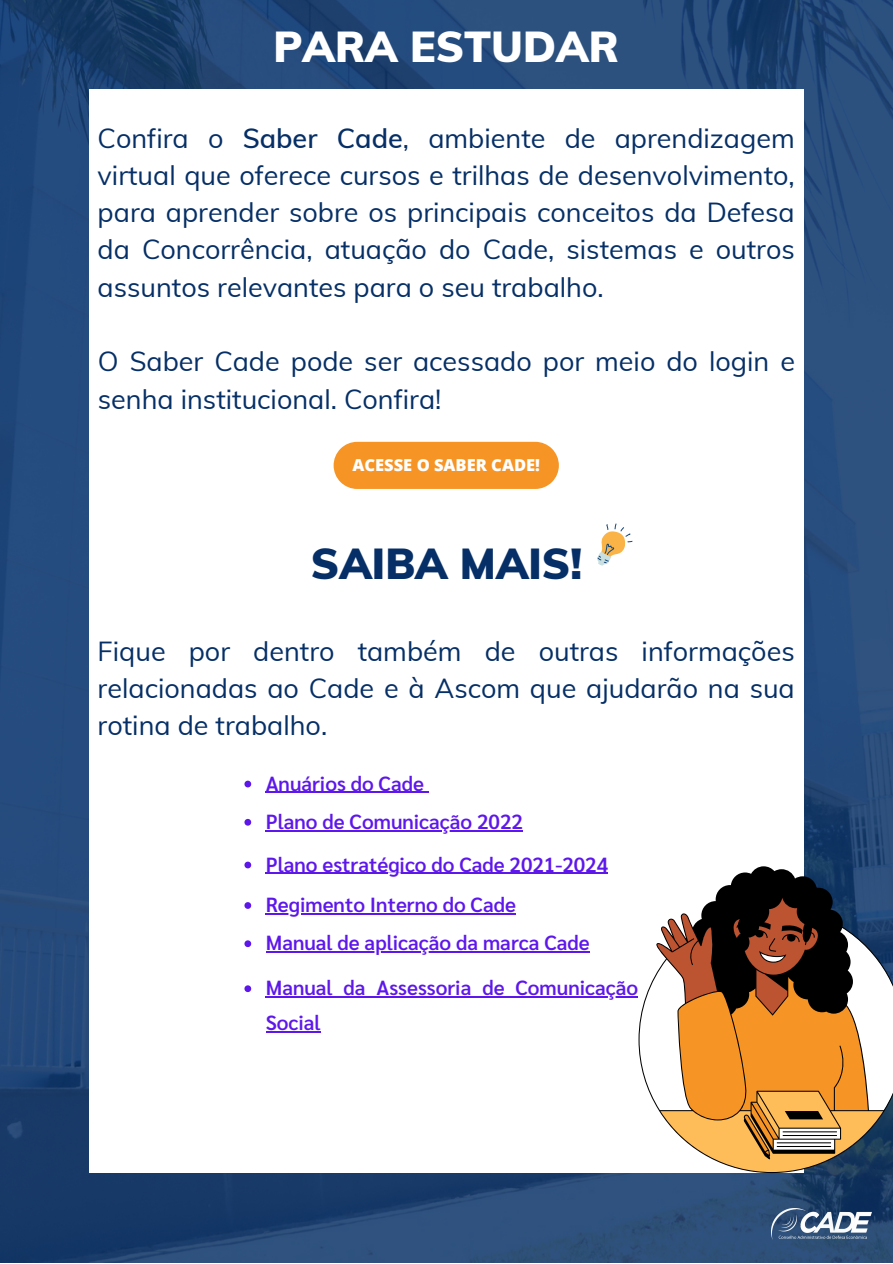
<style>
.page{position:relative;width:893px;height:1264px;background:#fff}
.page>*{position:absolute;margin:0;border:0;box-sizing:border-box;transform-origin:0 0}
.t1{font:900 42.3px "Muli";color:#fff}
.t2{font:900 42.3px "Muli";color:#052f66}
.t3{font:27px/37px "Muli";color:#052f66;text-align:justify}
.t4{font:600 20.4px/34.8px "Sarabun";color:#5e17eb}
.t5{font:800 16.5px "Open Sans";color:#fff}
.s1{font-weight:600}
</style>
<div class="page">
<img style="left:0;top:0;width:892px;height:1262px">
<img style="left:771px;top:1208px;width:100px;height:31px">
<div style="left:89px;top:89px;width:714px;height:1084px;background:#fff"></div>
<svg style="left:597px;top:523px;width:36px;height:43px"></svg>
<svg style="left:638px;top:866px;width:254px;height:306px"></svg>
<svg style="left:244px;top:780px;width:7px;height:7px"></svg>
<hr style="left:266px;top:792px;width:158px;height:1px;background:#5e17eb">
<svg style="left:244px;top:819px;width:7px;height:6px"></svg>
<hr style="left:266px;top:830px;width:257px;height:1px;background:#5e17eb">
<svg style="left:244px;top:861px;width:7px;height:7px"></svg>
<hr style="left:266px;top:872px;width:342px;height:2px;background:#5e17eb">
<svg style="left:244px;top:902px;width:7px;height:6px"></svg>
<hr style="left:266px;top:913px;width:250px;height:1px;background:#5e17eb">
<svg style="left:244px;top:940px;width:7px;height:7px"></svg>
<hr style="left:266px;top:951px;width:323px;height:1px;background:#5e17eb">
<svg style="left:244px;top:985px;width:7px;height:7px"></svg>
<hr style="left:266px;top:996px;width:372px;height:1px;background:#5e17eb">
<hr style="left:266px;top:1031px;width:55px;height:1px;background:#5e17eb">
<svg style="left:333px;top:442px;width:226px;height:47px"></svg>
<p class="t1" style="left:273px;top:19px;width:347px">PARA ESTUDAR</p>
<p class="t3" style="left:98px;top:119px;width:698px">Confira o <span class="s1">Saber Cade</span>, ambiente de aprendizagem virtual que oferece cursos e trilhas de desenvolvimento, para aprender sobre os principais conceitos da Defesa da Concorrência, atuação do Cade, sistemas e outros assuntos relevantes para o seu trabalho.</p>
<p class="t3" style="left:98px;top:343px;width:698px">O Saber Cade pode ser acessado por meio do login e senha institucional. Confira!</p>
<p class="t5" style="left:352px;top:453px;width:189px">ACESSE O SABER CADE!</p>
<p class="t2" style="left:311px;top:536px;width:273px">SAIBA MAIS!</p>
<p class="t3" style="left:98px;top:632px;width:698px">Fique por dentro também de outras informações relacionadas ao Cade e à Ascom que ajudarão na sua rotina de trabalho.</p>
<p class="t4" style="left:266px;top:764px;width:160px">Anuários do Cade</p>
<p class="t4" style="left:266px;top:803px;width:259px">Plano de Comunicação 2022</p>
<p class="t4" style="left:266px;top:845px;width:344px">Plano estratégico do Cade 2021-2024</p>
<p class="t4" style="left:266px;top:886px;width:252px">Regimento Interno do Cade</p>
<p class="t4" style="left:266px;top:924px;width:325px">Manual de aplicação da marca Cade</p>
<p class="t4" style="left:266px;top:969px;width:374px">Manual da Assessoria de Comunicação<br>Social</p>
</div>
